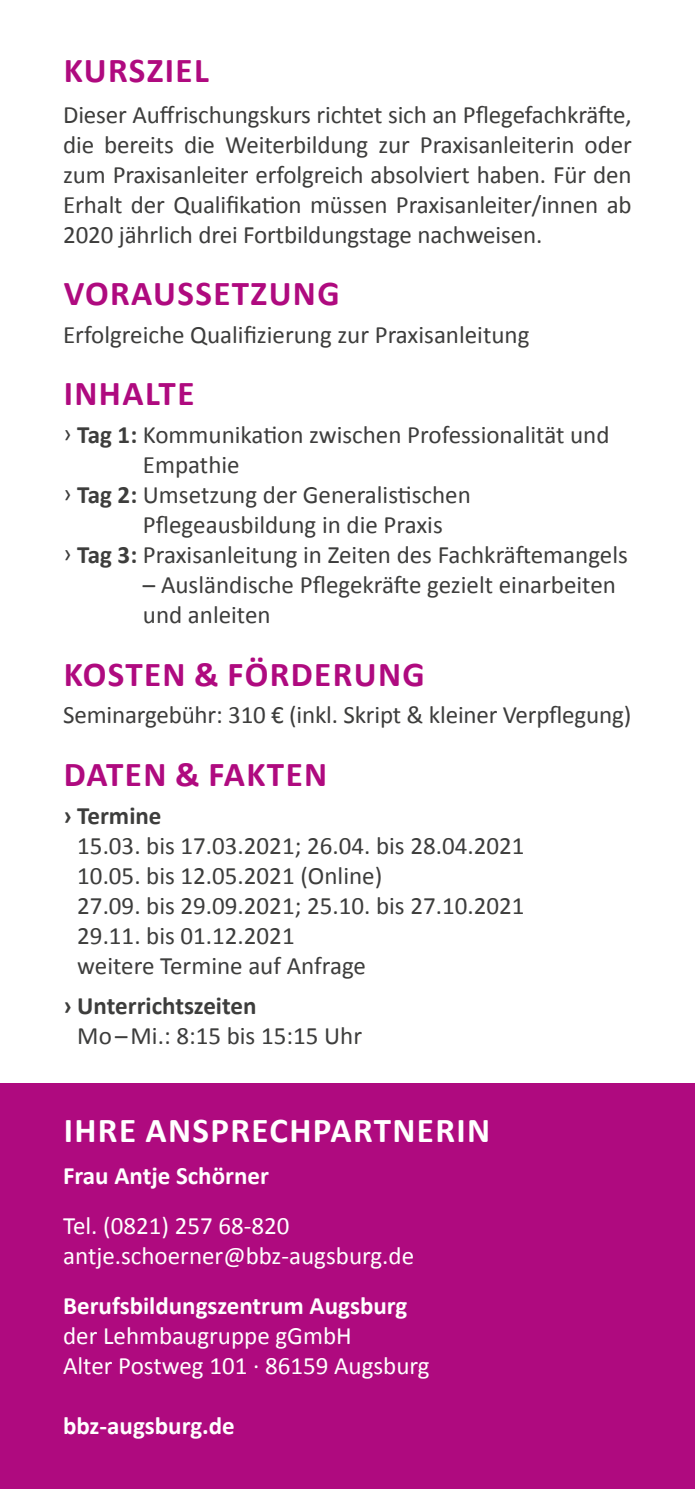
<style>
.page{position:relative;width:695px;height:1489px;background:#fff}
.page>*{position:absolute;margin:0;border:0;box-sizing:border-box;transform-origin:0 0}
.t1{font:700 35px "Calibri";letter-spacing:.04em;color:#af0a7f}
.t2{font:700 35px "Calibri";letter-spacing:.04em;color:#fff}
.t3{font:25px/30px "Calibri";color:#3d3d3c}
.t4{font:25px/30px "Calibri";color:#fff}
.t5{font:700 25px "Calibri";color:#fff}
.t6{font:700 25px "Calibri";color:#3d3d3c}
.s1{font-weight:700}
</style>
<div class="page">
<div style="left:0;top:1083px;width:694px;height:405px;background:#af0a7f"></div>
<h1 class="t1" style="left:64px;top:48px;width:146px">KURSZIEL</h1>
<p class="t3" style="left:63px;top:100px;width:570px;text-align:justify">Dieser Auffrischungskurs richtet sich an Pflegefachkräfte, die bereits die Weiterbildung zur Praxisanleiterin oder zum Praxisanleiter erfolgreich absolviert haben. Für den Erhalt der Qualifikation müssen Praxisanleiter/innen ab 2020 jährlich drei Fortbildungstage nachweisen.</p>
<h1 class="t1" style="left:64px;top:271px;width:277px">VORAUSSETZUNG</h1>
<p class="t3" style="left:63px;top:320px;width:468px">Erfolgreiche Qualifizierung zur Praxisanleitung</p>
<h1 class="t1" style="left:64px;top:371px;width:132px">INHALTE</h1>
<p class="t3" style="left:63px;top:420px;width:548px">ͧ <span class="s1">Tag 1:</span> Kommunikation zwischen Professionalität und</p>
<p class="t3" style="left:143px;top:450px;width:98px">Empathie</p>
<p class="t3" style="left:63px;top:480px;width:409px">ͧ <span class="s1">Tag 2:</span> Umsetzung der Generalistischen</p>
<p class="t3" style="left:143px;top:510px;width:301px">Pflegeausbildung in die Praxis</p>
<p class="t3" style="left:63px;top:540px;width:566px">ͧ <span class="s1">Tag 3:</span> Praxisanleitung in Zeiten des Fachkräftemangels</p>
<p class="t3" style="left:143px;top:570px;width:474px">– Ausländische Pflegekräfte gezielt einarbeiten und anleiten</p>
<h1 class="t1" style="left:64px;top:651px;width:362px">KOSTEN &amp; FÖRDERUNG</h1>
<p class="t3" style="left:63px;top:700px;width:569px">Seminargebühr: 310 € (inkl. Skript &amp; kleiner Verpflegung)</p>
<h1 class="t1" style="left:64px;top:751px;width:265px">DATEN &amp; FAKTEN</h1>
<p class="t6" style="left:63px;top:799px;width:100px">› Termine</p>
<p class="t3" style="left:77px;top:830px;width:448px">15.03. bis 17.03.2021; 26.04. bis 28.04.2021<br>10.05. bis 12.05.2021 (Online)<br>27.09. bis 29.09.2021; 25.10. bis 27.10.2021<br>29.11. bis 01.12.2021<br>weitere Termine auf Anfrage</p>
<p class="t6" style="left:63px;top:989px;width:195px">› Unterrichtszeiten</p>
<p class="t3" style="left:77px;top:1020px;width:286px">Mo – Mi.: 8:15 bis 15:15 Uhr</p>
<h1 class="t2" style="left:64px;top:1108px;width:428px">IHRE ANSPRECHPARTNERIN</h1>
<p class="t5" style="left:63px;top:1159px;width:207px">Frau Antje Schörner</p>
<p class="t4" style="left:63px;top:1210px;width:352px">Tel. (0821) 257 68-820 antje.schoerner@bbz-augsburg.de</p>
<p class="t5" style="left:63px;top:1289px;width:345px">Berufsbildungszentrum Augsburg</p>
<p class="t4" style="left:63px;top:1320px;width:368px">der Lehmbaugruppe gGmbH<br>Alter Postweg 101 · 86159 Augsburg</p>
<p class="t5" style="left:63px;top:1409px;width:173px">bbz-augsburg.de</p>
</div>
